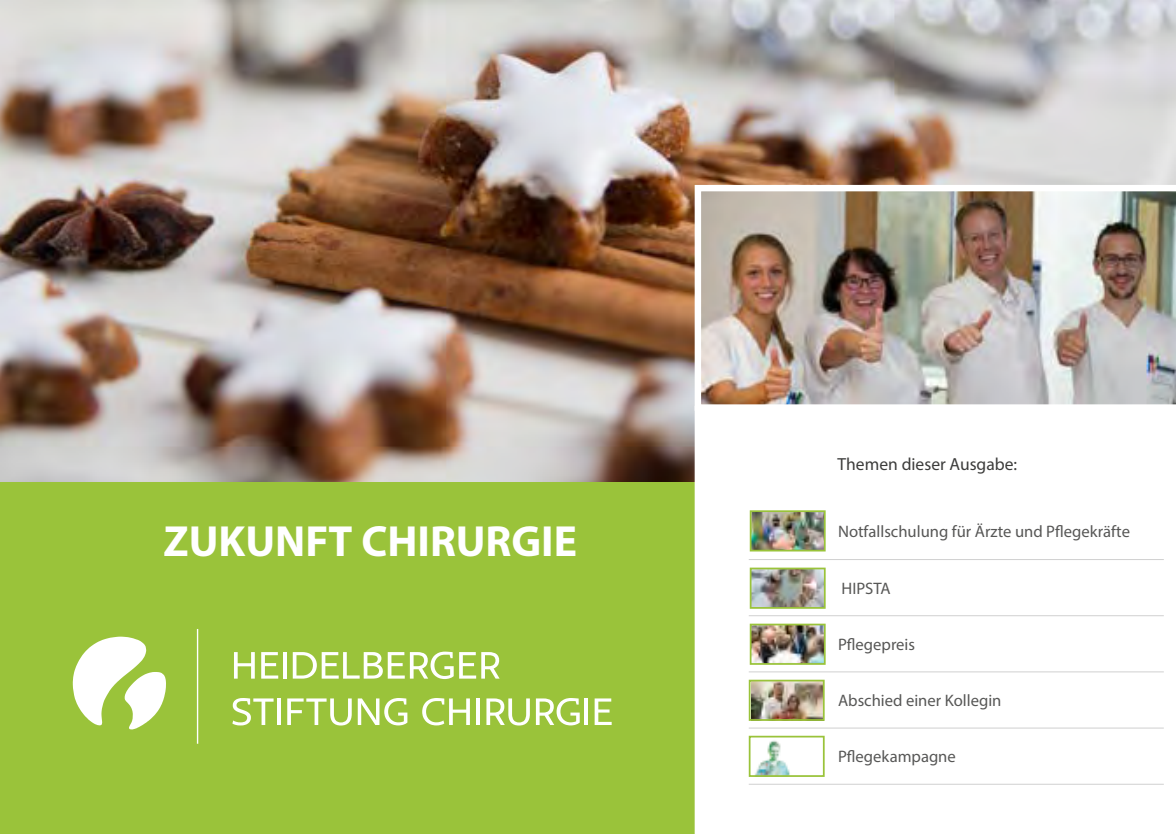
<style>
.page{position:relative;width:1176px;height:834px;background:#fff}
.page>*{position:absolute;margin:0;border:0;box-sizing:border-box;transform-origin:0 0}
.t1{font:700 43.75px "Myriad Pro";color:#fff}
.t2{font:17.5px "Myriad Pro";color:#3c3c3b}
.t3{font:16.62px "Myriad Pro";color:#575756}
</style>
<div class="page">
<img style="left:0;top:0;width:1176px;height:482px">
<div style="left:0;top:482px;width:737px;height:351px;background:#9ac33a"></div>
<svg style="left:694px;top:410px;width:482px;height:423px"></svg>
<hr style="left:749px;top:559px;width:415px;height:1px;background:#d0d0d0">
<hr style="left:749px;top:615px;width:415px;height:1px;background:#d0d0d0">
<hr style="left:749px;top:671px;width:415px;height:1px;background:#d0d0d0">
<hr style="left:749px;top:727px;width:415px;height:1px;background:#d0d0d0">
<hr style="left:749px;top:783px;width:415px;height:1px;background:#d0d0d0">
<img style="left:694px;top:185px;width:482px;height:225px">
<svg style="left:73px;top:636px;width:93px;height:93px"></svg>
<svg style="left:234px;top:652px;width:21px;height:26px"></svg>
<svg style="left:261px;top:652px;width:17px;height:26px"></svg>
<hr style="left:283px;top:652px;width:3px;height:26px;background:#fff">
<svg style="left:293px;top:651px;width:206px;height:28px"></svg>
<svg style="left:232px;top:698px;width:42px;height:27px"></svg>
<hr style="left:277px;top:698px;width:4px;height:26px;background:#fff">
<svg style="left:287px;top:698px;width:65px;height:27px"></svg>
<svg style="left:358px;top:698px;width:49px;height:27px"></svg>
<svg style="left:422px;top:698px;width:48px;height:27px"></svg>
<hr style="left:476px;top:698px;width:4px;height:26px;background:#fff">
<svg style="left:486px;top:698px;width:44px;height:27px"></svg>
<svg style="left:536px;top:698px;width:44px;height:27px"></svg>
<hr style="left:584px;top:698px;width:4px;height:26px;background:#fff">
<svg style="left:594px;top:698px;width:18px;height:26px"></svg>
<hr style="left:197px;top:629px;width:1px;height:114px;background:#fff">
<img style="left:753px;top:513px;width:69px;height:35px">
<div style="left:750px;top:510px;width:75px;height:41px;border:2px solid #9ac33a"></div>
<img style="left:753px;top:570px;width:69px;height:35px">
<div style="left:750px;top:567px;width:75px;height:41px;border:2px solid #9ac33a"></div>
<img style="left:753px;top:626px;width:69px;height:35px">
<div style="left:750px;top:623px;width:75px;height:41px;border:2px solid #9ac33a"></div>
<div style="left:749px;top:736px;width:75px;height:39px;background:#fff"></div>
<img style="left:756px;top:740px;width:34px;height:33px">
<div style="left:749px;top:735px;width:75px;height:41px;border:2px solid #9ac33a"></div>
<img style="left:752px;top:682px;width:69px;height:35px">
<div style="left:749px;top:679px;width:75px;height:41px;border:2px solid #9ac33a"></div>
<h1 class="t1" style="left:163px;top:512px;width:415px">ZUKUNFT CHIRURGIE</h1>
<p class="t2" style="left:837px;top:453px;width:181px">Themen dieser Ausgabe:</p>
<p class="t3" style="left:838px;top:521px;width:293px">Notfallschulung für Ärzte und Pflegekräfte</p>
<p class="t3" style="left:841px;top:578px;width:51px">HIPSTA</p>
<p class="t3" style="left:838px;top:634px;width:79px">Pflegepreis</p>
<p class="t3" style="left:838px;top:690px;width:165px">Abschied einer Kollegin</p>
<p class="t3" style="left:838px;top:746px;width:119px">Pflegekampagne</p>
</div>
